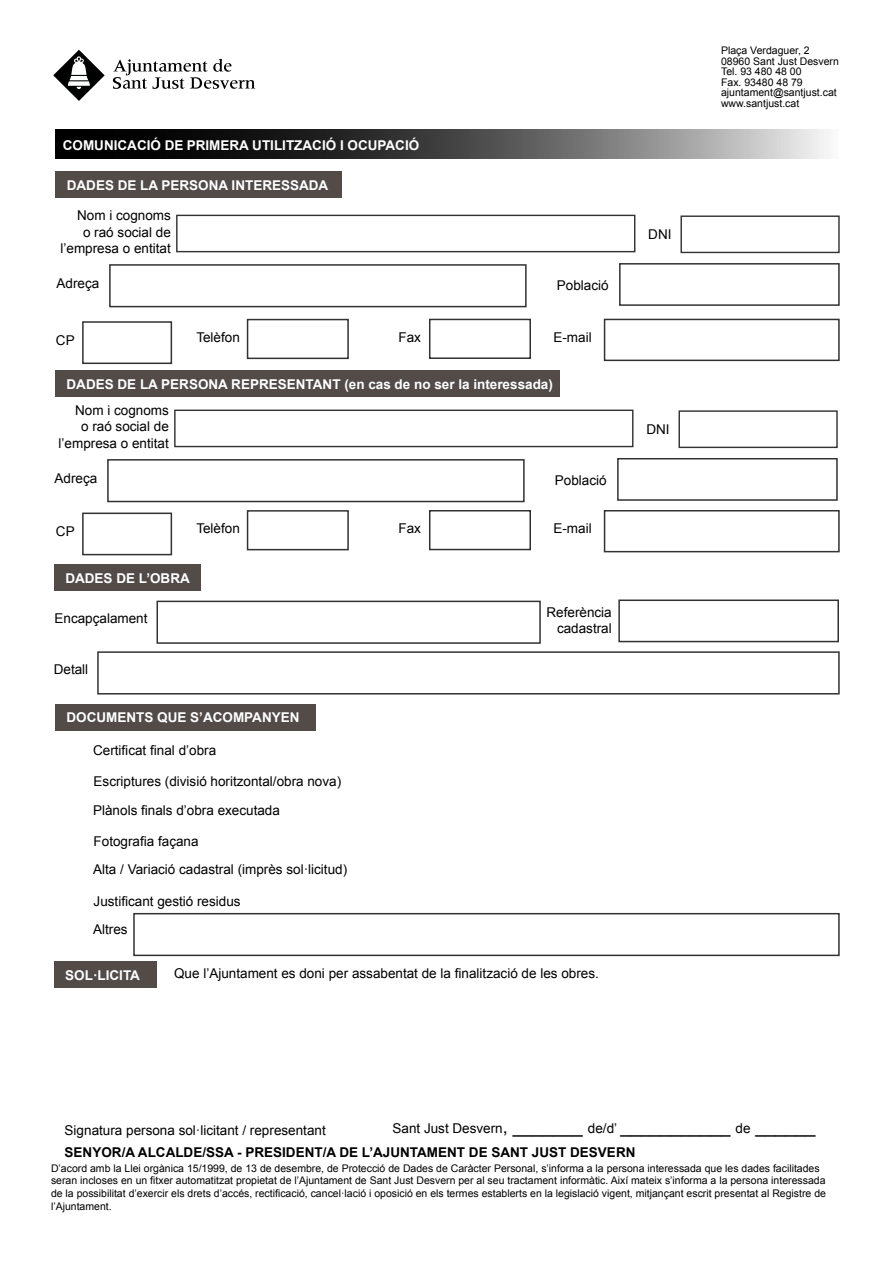
<style>
.page{position:relative;width:893px;height:1263px;background:#fff}
.page>*{position:absolute;margin:0;border:0;box-sizing:border-box;transform-origin:0 0}
.t1{font:18px "Arial";color:#000}
.t2{font:13.5px/16.2px "Arial";color:#000;text-align:right}
.t3{font:700 13.5px "Arial";color:#fff}
.t4{font:700 13.5px "Arial";color:#000}
.t5{font:10.5px/10.5px "Arial";color:#000}
.s1{font-style:inherit}
.s2{font-size:13.5px}
</style>
<div class="page">
<svg style="left:55px;top:130px;width:772px;height:29px;background:#525252"></svg>
<svg style="left:113px;top:59px;width:142px;height:30px"></svg>
<svg style="left:53px;top:50px;width:52px;height:51px"></svg>
<div style="left:176px;top:215px;width:459px;height:37px;border:1px solid #323232"></div>
<div style="left:680px;top:215px;width:160px;height:38px;border:1px solid #323232"></div>
<div style="left:56px;top:172px;width:286px;height:26px;background:#524b48"></div>
<div style="left:109px;top:264px;width:418px;height:43px;border:2px solid #323232"></div>
<div style="left:619px;top:263px;width:221px;height:43px;border:2px solid #323232"></div>
<div style="left:55px;top:370px;width:505px;height:27px;background:#524b48"></div>
<div style="left:54px;top:565px;width:147px;height:26px;background:#524b48"></div>
<div style="left:174px;top:410px;width:459px;height:37px;border:1px solid #323232"></div>
<div style="left:678px;top:410px;width:160px;height:38px;border:1px solid #323232"></div>
<div style="left:107px;top:459px;width:418px;height:43px;border:2px solid #323232"></div>
<div style="left:617px;top:458px;width:221px;height:43px;border:2px solid #323232"></div>
<div style="left:55px;top:704px;width:261px;height:27px;background:#524b48"></div>
<div style="left:156px;top:601px;width:385px;height:43px;border:2px solid #323232"></div>
<div style="left:618px;top:599px;width:221px;height:43px;border:2px solid #323232"></div>
<div style="left:97px;top:651px;width:743px;height:43px;border:2px solid #323232"></div>
<div style="left:133px;top:913px;width:707px;height:43px;border:2px solid #323232"></div>
<div style="left:54px;top:961px;width:102px;height:27px;background:#524b48"></div>
<div style="left:247px;top:319px;width:102px;height:40px;border:2px solid #323232"></div>
<div style="left:247px;top:510px;width:102px;height:40px;border:2px solid #323232"></div>
<div style="left:604px;top:319px;width:236px;height:42px;border:2px solid #323232"></div>
<div style="left:604px;top:510px;width:236px;height:42px;border:2px solid #323232"></div>
<div style="left:82px;top:321px;width:90px;height:43px;border:2px solid #323232"></div>
<div style="left:82px;top:513px;width:90px;height:42px;border:2px solid #323232"></div>
<div style="left:429px;top:319px;width:102px;height:40px;border:2px solid #323232"></div>
<div style="left:429px;top:510px;width:102px;height:40px;border:2px solid #323232"></div>
<p class="t3" style="left:63px;top:136px;width:358px"><span class="s1">COMUNICACIÓ DE</span> PRIMERA UTILITZACIÓ I OCUPACIÓ</p>
<p class="t3" style="left:67px;top:176px;width:263px">DADES DE LA PERSONA INTERESSADA</p>
<p class="t2" style="left:61px;top:208px;width:112px">Nom i cognoms<br>o raó social de l’empresa o entitat</p>
<p class="t2" style="left:57px;top:275px;width:44px">Adreça</p>
<p class="t2" style="left:557px;top:277px;width:53px">Població</p>
<p class="t2" style="left:56px;top:332px;width:20px">CP</p>
<p class="t2" style="left:196px;top:329px;width:45px">Telèfon</p>
<p class="t2" style="left:398px;top:329px;width:24px">Fax</p>
<p class="t2" style="left:553px;top:329px;width:40px">E-mail</p>
<p class="t3" style="left:67px;top:375px;width:488px">DADES DE LA PERSONA REPRESENTANT (en cas de no ser la interessada)</p>
<p class="t2" style="left:59px;top:402px;width:112px">Nom i cognoms<br>o raó social de l’empresa o entitat</p>
<p class="t2" style="left:55px;top:470px;width:44px">Adreça</p>
<p class="t2" style="left:555px;top:472px;width:53px">Població</p>
<p class="t2" style="left:56px;top:523px;width:20px">CP</p>
<p class="t2" style="left:196px;top:520px;width:45px">Telèfon</p>
<p class="t3" style="left:65px;top:569px;width:126px">DADES DE L’OBRA</p>
<p class="t2" style="left:398px;top:520px;width:24px">Fax</p>
<p class="t2" style="left:553px;top:520px;width:40px">E-mail</p>
<p class="t2" style="left:55px;top:610px;width:95px">Encapçalament</p>
<p class="t2" style="left:546px;top:604px;width:67px">Referència cadastral</p>
<p class="t2" style="left:54px;top:661px;width:36px">Detall</p>
<p class="t3" style="left:67px;top:709px;width:235px">DOCUMENTS QUE S’ACOMPANYEN</p>
<p class="t2" style="left:93px;top:743px;width:125px">Certificat final d’obra</p>
<p class="t2" style="left:94px;top:773px;width:249px">Escriptures (divisió horitzontal/obra nova)</p>
<p class="t2" style="left:93px;top:802px;width:188px">Plànols finals d’obra executada</p>
<p class="t2" style="left:94px;top:833px;width:107px">Fotografia façana</p>
<p class="t2" style="left:93px;top:862px;width:256px">Alta / Variació cadastral (imprès sol·licitud)</p>
<p class="t2" style="left:94px;top:893px;width:149px">Justificant gestió residus</p>
<p class="t2" style="left:93px;top:921px;width:36px">Altres</p>
<p class="t3" style="left:65px;top:966px;width:76px">SOL·LICITA</p>
<p class="t2" style="left:174px;top:965px;width:426px">Que l’Ajuntament es doni per assabentat de la finalització de les obres.</p>
<p class="t2" style="left:648px;top:226px;width:25px">DNI</p>
<p class="t2" style="left:646px;top:421px;width:25px">DNI</p>
<p class="t5" style="left:721px;top:45px;width:119px">Plaça Verdaguer, 2<br>08960 Sant Just Desvern<br>Tel. 93 480 48 00<br>Fax. 93480 48 79 ajuntament@santjust.cat www.santjust.cat</p>
<h1 class="t1" style="left:392px;top:1115px;width:425px"><span class="s2">Sant Just Desvern</span>, _______ <span class="s2">de/d’</span> ___________ <span class="s2">de</span> ______</h1>
<p class="t2" style="left:65px;top:1122px;width:263px">Signatura persona sol·licitant / representant</p>
<p class="t4" style="left:65px;top:1143px;width:572px">SENYOR/A ALCALDE/SSA - PRESIDENT/A DE L’AJUNTAMENT DE SANT JUST DESVERN</p>
<p class="t5" style="left:51px;top:1162px;width:776px;line-height:12.6px">D’acord amb la Llei orgànica 15/1999, de 13 de desembre, de Protecció de Dades de Caràcter Personal, s’informa a la persona interessada que les dades facilitades seran incloses en un fitxer automatitzat propietat de l’Ajuntament de Sant Just Desvern per al seu tractament informàtic. Així mateix s’informa a la persona interessada de la possibilitat d’exercir els drets d’accés, rectificació, cancel·lació i oposició en els termes establerts en la legislació vigent, mitjançant escrit presentat al Registre de l’Ajuntament.</p>
</div>
